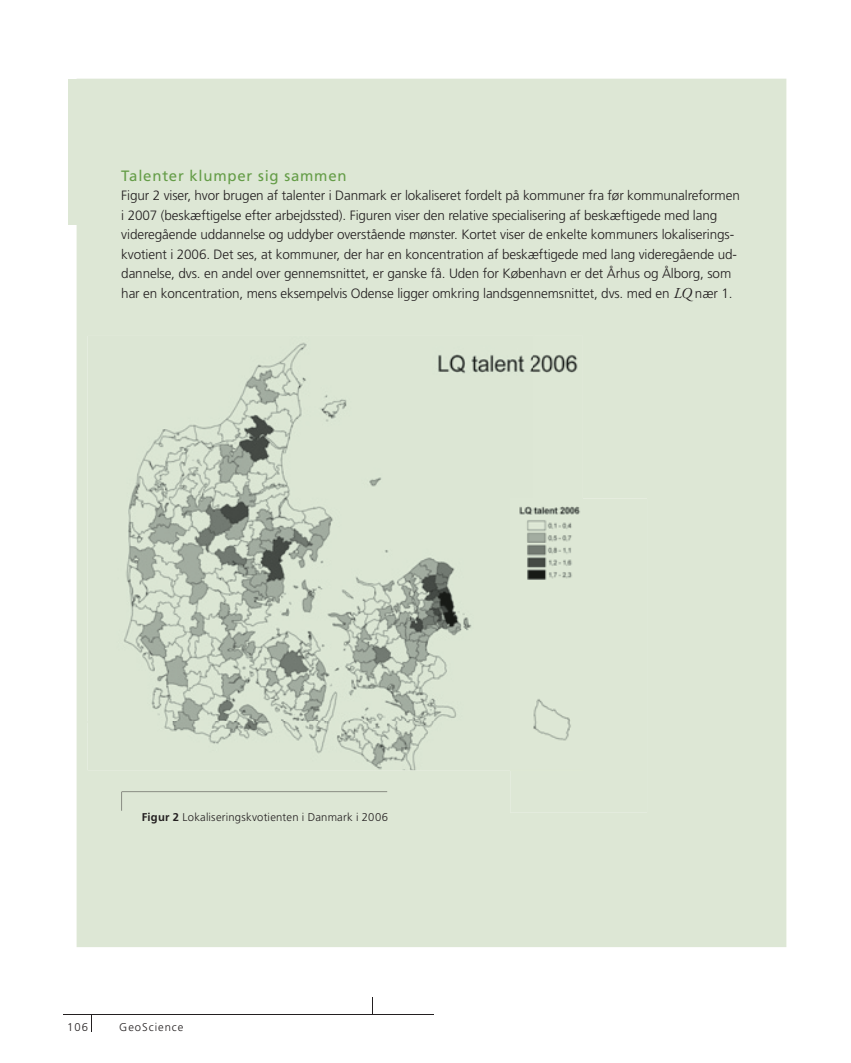
<style>
.page{position:relative;width:851px;height:1063px;background:#fff}
.page>*{position:absolute;margin:0;border:0;box-sizing:border-box;transform-origin:0 0}
.t1{font:15px "Frutiger";letter-spacing:.05em;color:#659d48}
.t2{font:300 13.5px/19.5px "Frutiger";letter-spacing:-.01em;color:#231f20}
.t3{font:300 11.25px "Frutiger";letter-spacing:.02em;color:#231f20}
.t4{font:300 11.25px "Frutiger";letter-spacing:.085em;color:#231f20}
.s1{font-family:"Adobe Garamond";font-weight:400;font-style:italic;font-size:15px}
.s2{font-weight:700}
</style>
<div class="page">
<svg style="left:91px;top:1015px;width:1px;height:16px"></svg>
<svg style="left:372px;top:997px;width:1px;height:17px"></svg>
<hr style="left:64px;top:1014px;width:370px;height:1px;background:#231f20">
<div style="left:68px;top:79px;width:9px;height:146px;background:#dde7d5"></div>
<div style="left:77px;top:79px;width:709px;height:868px;background:#dde7d5"></div>
<div style="left:510px;top:499px;width:137px;height:314px;background:#dde7d5"></div>
<img style="left:87px;top:336px;width:446px;height:434px">
<img style="left:533px;top:336px;width:50px;height:163px">
<img style="left:510px;top:499px;width:73px;height:271px">
<div style="left:122px;top:792px;width:265px;height:19px;background:#dde7d5"></div>
<p class="t1" style="left:121px;top:170px;width:227px">Talenter klumper sig sammen</p>
<p class="t2" style="left:121px;top:187px;width:620px">Figur 2 viser, hvor brugen af talenter i Danmark er lokaliseret fordelt på kommuner fra før kommunalreformen i 2007 (beskæftigelse efter arbejdssted). Figuren viser den relative specialisering af beskæftigede med lang videregående uddannelse og uddyber overstående mønster. Kortet viser de enkelte kommuners lokaliserings&shy;kvotient i 2006. Det ses, at kommuner, der har en koncentration af beskæftigede med lang videregående ud&shy;dannelse, dvs. en andel over gennemsnittet, er ganske få. Uden for København er det Århus og Ålborg, som har en koncentration, mens eksempelvis Odense ligger omkring landsgennemsnittet, dvs. med en <span class="s1">LQ</span> nær 1.</p>
<p class="t3" style="left:142px;top:812px;width:248px"><span class="s2">Figur 2</span> Lokaliseringskvotienten i Danmark i 2006</p>
<p class="t3" style="left:67px;top:1023px;width:22px">106</p>
<p class="t4" style="left:119px;top:1023px;width:66px">GeoScience</p>
</div>
